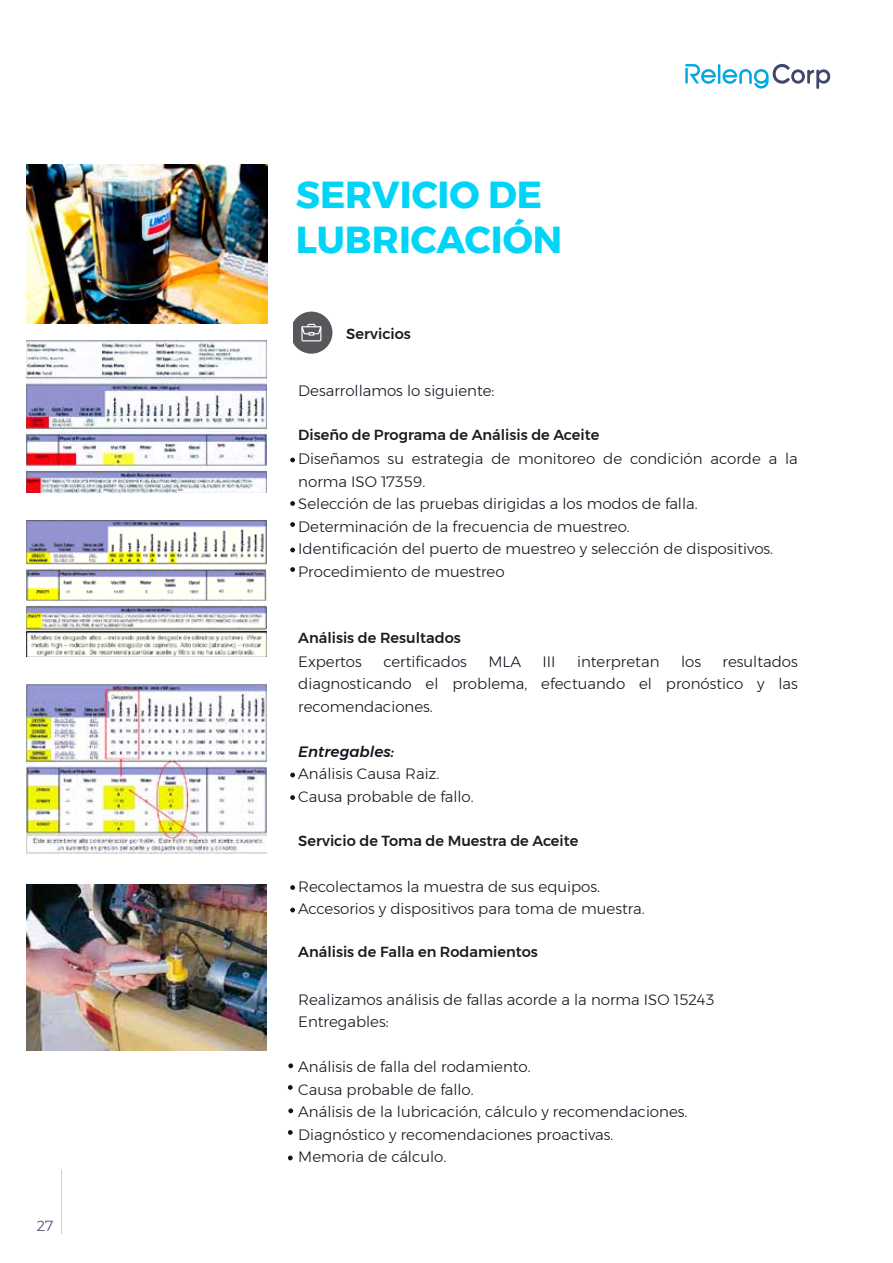
<style>
.page{position:relative;width:893px;height:1263px;background:#fff}
.page>*{position:absolute;margin:0;border:0;box-sizing:border-box;transform-origin:0 0}
.t1{font:700 37.5px/45px "Montserrat";color:#00d4f7}
.t2{font:300 15px/22.5px "Montserrat";color:#10151e}
.t3{font:italic 500 15px "Montserrat";color:#10151e}
.t4{font:500 14.55px "Montserrat";color:#1f191a}
.t5{font:300 14.55px "Montserrat";color:#42466b}
</style>
<div class="page">
<svg style="left:685px;top:63px;width:146px;height:26px"></svg>
<div style="left:290px;top:312px;width:42px;height:42px;background:#57585b;border-radius:50%"></div>
<svg style="left:301px;top:324px;width:20px;height:17px"></svg>
<img style="left:26px;top:340px;width:241px;height:153px">
<img style="left:26px;top:520px;width:241px;height:137px">
<img style="left:26px;top:684px;width:241px;height:170px">
<img style="left:26px;top:885px;width:241px;height:166px">
<img style="left:26px;top:165px;width:241px;height:159px">
<svg style="left:288px;top:1108px;width:5px;height:6px"></svg>
<svg style="left:288px;top:1155px;width:5px;height:5px"></svg>
<svg style="left:288px;top:1130px;width:5px;height:5px"></svg>
<svg style="left:288px;top:1063px;width:5px;height:6px"></svg>
<svg style="left:288px;top:1085px;width:5px;height:5px"></svg>
<svg style="left:290px;top:772px;width:5px;height:5px"></svg>
<svg style="left:290px;top:547px;width:5px;height:5px"></svg>
<svg style="left:290px;top:458px;width:5px;height:4px"></svg>
<svg style="left:290px;top:501px;width:5px;height:5px"></svg>
<svg style="left:290px;top:522px;width:5px;height:5px"></svg>
<svg style="left:290px;top:567px;width:5px;height:5px"></svg>
<svg style="left:290px;top:907px;width:5px;height:5px"></svg>
<svg style="left:290px;top:885px;width:5px;height:5px"></svg>
<svg style="left:290px;top:795px;width:5px;height:5px"></svg>
<p class="t5" style="left:37px;top:1215px;width:18px">27</p>
<h1 class="t1" style="left:296px;top:172px;width:268px">SERVICIO DE<br>LUBRICACIÓN</h1>
<p class="t4" style="left:346px;top:322px;width:66px">Servicios</p>
<p class="t2" style="left:298px;top:379px;width:198px">Desarrollamos lo siguiente:</p>
<p class="t4" style="left:298px;top:423px;width:303px">Diseño de Programa de Análisis de Aceite</p>
<p class="t2" style="left:298px;top:448px;width:501px">Diseñamos su estrategia de monitoreo de condición acorde a la norma ISO 17359.<br>Selección de las pruebas dirigidas a los modos de falla.<br>Determinación de la frecuencia de muestreo.<br>Identificación del puerto de muestreo y selección de dispositivos.<br>Procedimiento de muestreo</p>
<p class="t4" style="left:298px;top:626px;width:164px">Análisis de Resultados</p>
<p class="t2" style="left:298px;top:650px;width:65px">Expertos</p>
<p class="t2" style="left:383px;top:650px;width:85px">certificados</p>
<p class="t2" style="left:489px;top:650px;width:34px">MLA</p>
<p class="t2" style="left:543px;top:650px;width:15px">III</p>
<p class="t2" style="left:577px;top:650px;width:84px">interpretan</p>
<p class="t2" style="left:681px;top:650px;width:22px">los</p>
<p class="t2" style="left:298px;top:650px;width:501px;text-align:justify;text-indent:424px">resultados diagnosticando el problema, efectuando el pronóstico y las recomendaciones.</p>
<p class="t3" style="left:298px;top:740px;width:98px">Entregables:</p>
<p class="t2" style="left:298px;top:763px;width:177px">Análisis Causa Raiz.<br>Causa probable de fallo.</p>
<p class="t4" style="left:298px;top:830px;width:282px">Servicio de Toma de Muestra de Aceite</p>
<p class="t2" style="left:298px;top:875px;width:348px">Recolectamos la muestra de sus equipos.<br>Accesorios y dispositivos para toma de muestra.</p>
<p class="t4" style="left:298px;top:940px;width:241px">Análisis de Falla en Rodamientos</p>
<p class="t2" style="left:298px;top:988px;width:418px">Realizamos análisis de fallas acorde a la norma ISO 15243<br>Entregables:</p>
<p class="t2" style="left:298px;top:1055px;width:391px">Análisis de falla del rodamiento.<br>Causa probable de fallo.<br>Análisis de la lubricación, cálculo y recomendaciones.<br>Diagnóstico y recomendaciones proactivas.<br>Memoria de cálculo.</p>
</div>
